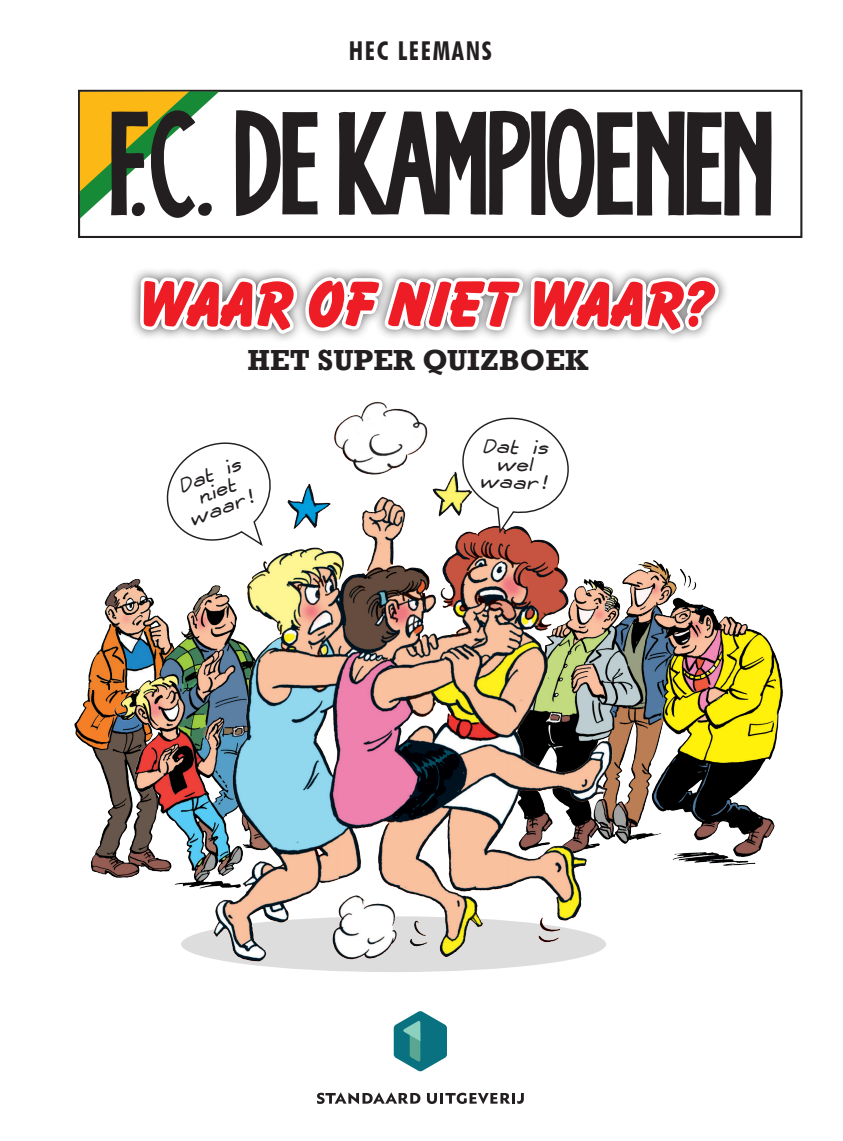
<style>
.page{position:relative;width:843px;height:1141px;background:#fff}
.page>*{position:absolute;margin:0;border:0;box-sizing:border-box;transform-origin:0 0}
.t1{font:56.88px "Balloon X Boold";color:#ee1c25}
.t2{font:700 29.75px "Rockwell";color:#231f20}
.t3{font:26.07px "Futuri Condensed Bold SWFTE";letter-spacing:.065em;color:#231f20}
.t4{font:17.5px/17.5px "Xavier";color:#231f20;text-align:center}
</style>
<div class="page">
<img style="left:75px;top:579px;width:66px;height:296px">
<img style="left:108px;top:586px;width:72px;height:299px">
<img style="left:625px;top:560px;width:158px;height:306px">
<img style="left:180px;top:548px;width:445px;height:424px">
<div style="left:78px;top:90px;width:724px;height:148px;border:2px solid #231f20"></div>
<svg style="left:80px;top:92px;width:691px;height:456px"></svg>
<svg style="left:317px;top:1092px;width:103px;height:12px"></svg>
<svg style="left:427px;top:1093px;width:96px;height:11px"></svg>
<svg style="left:393px;top:1011px;width:54px;height:60px"></svg>
<h3 class="t3" style="left:349px;top:34px;width:145px">HEC LEEMANS</h3>
<h1 class="t1" style="left:132px;top:265px;width:576px">WAAR OF NIET WAAR?</h1>
<h2 class="t2" style="left:247px;top:342px;width:342px">HET SUPER QUIZBOEK</h2>
<p class="t4" style="left:175px;top:479px;width:71px;rotate:-22deg">Dat is niet waar!</p>
<p class="t4" style="left:482px;top:438px;width:71px;rotate:1deg">Dat is wel waar!</p>
</div>
